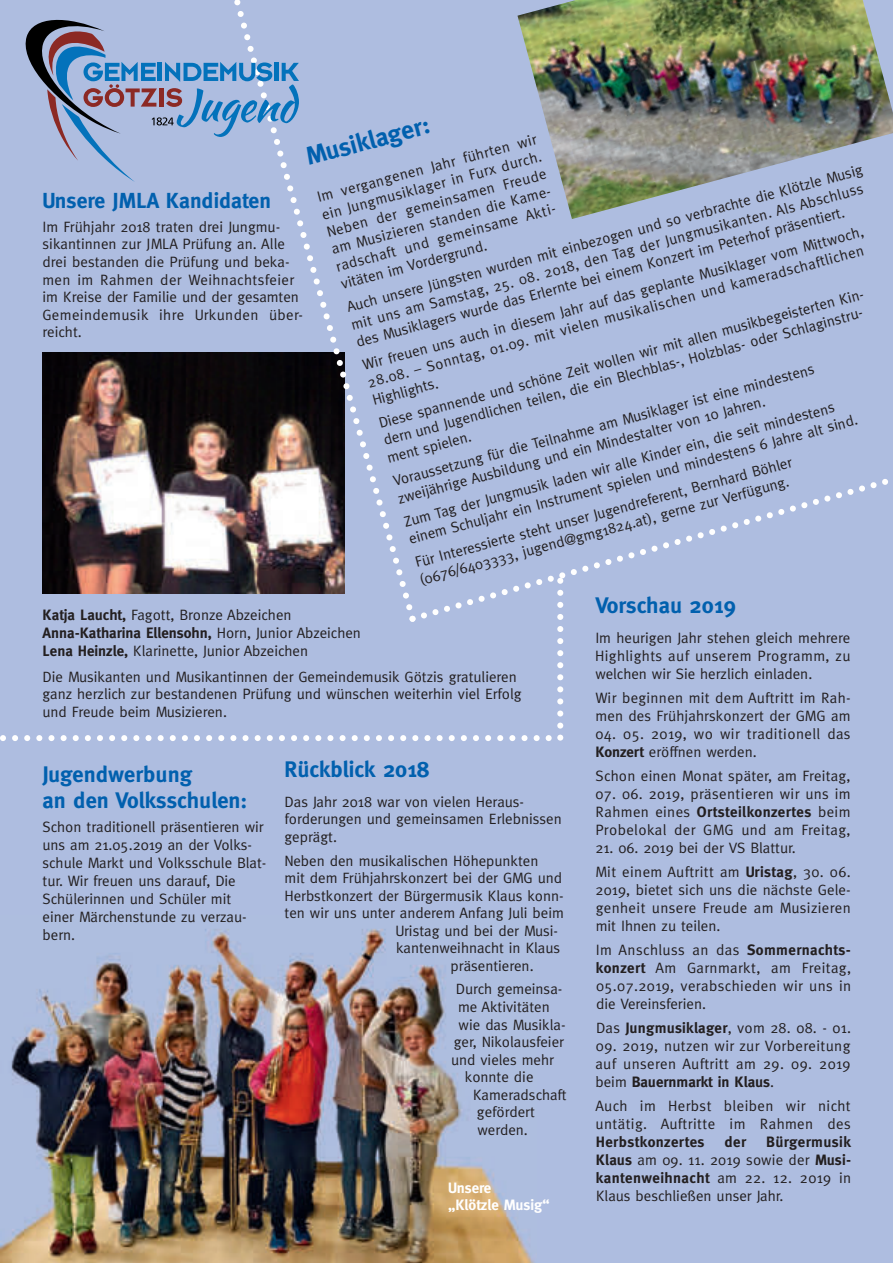
<style>
.page{position:relative;width:893px;height:1263px;background:#aebde0}
.page>*{position:absolute;margin:0;border:0;box-sizing:border-box;transform-origin:0 0}
.t1{font:700 25.5px "Meta";color:#0160ae}
.t2{font:700 22.5px/26.2px "Meta";color:#0160ae}
.t3{font:700 21.75px "Meta";color:#0160ae}
.t4{font:15px/18px "Meta";color:#231f20}
.t5{font:15px/18px "Meta";letter-spacing:.025em;color:#231f20}
.t6{font:700 15px/17.2px "Meta";color:#fff}
.t7{font:700 15px "Meta";letter-spacing:.025em;color:#231f20}
.s1{font-weight:700}
</style>
<div class="page">
<img style="left:517px;top:0;width:376px;height:219px">
<svg style="left:421px;top:479px;width:467px;height:140px"></svg>
<img style="left:43px;top:353px;width:178px;height:241px">
<svg style="left:12px;top:735px;width:528px;height:6px"></svg>
<svg style="left:0;top:735px;width:6px;height:6px"></svg>
<svg style="left:221px;top:0;width:192px;height:610px"></svg>
<svg style="left:409px;top:616px;width:7px;height:6px"></svg>
<img style="left:1px;top:929px;width:534px;height:334px">
<svg style="left:25px;top:15px;width:274px;height:167px"></svg>
<svg style="left:557px;top:590px;width:6px;height:139px"></svg>
<svg style="left:546px;top:735px;width:17px;height:6px"></svg>
<svg style="left:557px;top:578px;width:6px;height:6px"></svg>
<h1 class="t1" style="left:303px;top:143px;width:129px;rotate:-15deg">Musiklager:</h1>
<p class="t4" style="left:315px;top:188px;width:228px;text-align:justify;rotate:-15deg">Im vergangenen Jahr führten wir ein Jungmusiklager in Furx durch.<br>Neben der gemeinsamen Freude am Musizieren standen die Kame&shy;radschaft und gemeinsame Akti&shy;vitäten im Vordergrund.</p>
<p class="t4" style="left:345px;top:299px;width:535px;rotate:-15deg">Auch unsere Jüngsten wurden mit einbezogen und so verbrachte die Klötzle Musig mit uns am Samstag, 25. 08. 2018, den Tag der Jungmusikanten. Als Abschluss des Musiklagers wurde das Erlernte bei einem Konzert im Peterhof präsentiert.</p>
<h3 class="t3" style="left:43px;top:188px;width:230px">Unsere JMLA Kandidaten</h3>
<p class="t4" style="left:42px;top:218px;width:262px;line-height:17.5px">Im Frühjahr 2018 traten drei Jungmu&shy;sikantinnen zur JMLA Prüfung an. Alle drei bestanden die Prüfung und beka&shy;men im Rahmen der Weihnachtsfeier im Kreise der Familie und der gesamten<br>Gemeindemusik ihre Urkunden über&shy;reicht.</p>
<p class="t4" style="left:360px;top:356px;width:520px;rotate:-15deg">Wir freuen uns auch in diesem Jahr auf das geplante Musiklager vom Mittwoch,<br>28.08. – Sonntag, 01.09. mit vielen musikalischen und kameradschaftlichen<br>Highlights.</p>
<p class="t4" style="left:376px;top:414px;width:504px;rotate:-15deg">Diese spannende und schöne Zeit wollen wir mit allen musikbegeisterten Kin&shy;dern und Jugendlichen teilen, die ein Blechblas-, Holzblas- oder Schlaginstru&shy;ment spielen.</p>
<p class="t4" style="left:391px;top:472px;width:437px;rotate:-15deg">Voraussetzung für die Teilnahme am Musiklager ist eine mindestens zweijährige Ausbildung und ein Mindestalter von 10 Jahren.</p>
<p class="t4" style="left:402px;top:513px;width:465px;rotate:-15deg">Zum Tag der Jungmusik laden wir alle Kinder ein, die seit mindestens einem Schuljahr ein Instrument spielen und mindestens 6 Jahre alt sind.</p>
<p class="t4" style="left:413px;top:554px;width:391px;rotate:-15deg">Für Interessierte steht unser Jugendreferent, Bernhard Böhler (0676/6403333, jugend@gmg1824.at), gerne zur Verfügung.</p>
<h2 class="t2" style="left:595px;top:592px;width:142px">Vorschau 2019</h2>
<p class="t4" style="left:595px;top:629px;width:257px;text-align:justify">Im heurigen Jahr stehen gleich mehrere Highlights auf unserem Programm, zu welchen wir Sie herzlich einladen.</p>
<p class="t4" style="left:595px;top:689px;width:257px">Wir beginnen mit dem Auftritt im Rah&shy;men des Frühjahrskonzert der GMG am</p>
<p class="t5" style="left:595px;top:725px;width:257px">04. 05. 2019, wo wir traditionell das<br><span class="s1">Konzert</span> eröffnen werden.</p>
<p class="t4" style="left:595px;top:767px;width:257px">Schon einen Monat später, am Freitag,</p>
<p class="t4" style="left:595px;top:785px;width:257px;text-align:justify">07. 06. 2019, präsentieren wir uns im Rahmen eines <span class="s1">Ortsteilkonzertes</span> beim Probelokal der GMG und am Freitag,</p>
<p class="t4" style="left:595px;top:836px;width:257px;line-height:24px">21. 06. 2019 bei der VS Blattur.<br>Mit einem Auftritt am <span class="s1">Uristag</span>, 30. 06.</p>
<p class="t4" style="left:596px;top:881px;width:257px;text-align:justify">2019, bietet sich uns die nächste Gele&shy;genheit unsere Freude am Musizieren mit Ihnen zu teilen.</p>
<p class="t4" style="left:596px;top:941px;width:257px;text-align:justify">Im Anschluss an das <span class="s1">Sommernachts&shy;konzert</span> Am Garnmarkt, am Freitag, 05.07.2019, verabschieden wir uns in die Vereinsferien.</p>
<p class="t4" style="left:596px;top:1019px;width:256px">Das <span class="s1">Jungmusiklager</span>, vom 28. 08. - 01.</p>
<p class="t4" style="left:595px;top:1037px;width:257px;text-align:justify">09. 2019, nutzen wir zur Vorbereitung auf unseren Auftritt am 29. 09. 2019 beim <span class="s1">Bauernmarkt in Klaus</span>.</p>
<p class="t5" style="left:595px;top:1097px;width:257px">Auch im Herbst bleiben wir nicht untätig. Auftritte im Rahmen des</p>
<p class="t7" style="left:596px;top:1133px;width:110px">Herbstkonzertes</p>
<p class="t7" style="left:724px;top:1133px;width:23px">der</p>
<p class="t4" style="left:43px;top:606px;width:320px"><span class="s1">Katja Laucht,</span> Fagott, Bronze Abzeichen<br><span class="s1">Anna-Katharina Ellensohn,</span> Horn, Junior Abzeichen<br><span class="s1">Lena Heinzle,</span> Klarinette, Junior Abzeichen</p>
<p class="t4" style="left:43px;top:667px;width:480px">Die Musikanten und Musikantinnen der Gemeindemusik Götzis gratulieren ganz herzlich zur bestandenen Prüfung und wünschen weiterhin viel Erfolg und Freude beim Musizieren.</p>
<h2 class="t2" style="left:285px;top:756px;width:146px">Rückblick 2018</h2>
<p class="t4" style="left:285px;top:793px;width:279px;line-height:17.5px">Das Jahr 2018 war von vielen Heraus&shy;forderungen und gemeinsamen Erlebnissen geprägt.</p>
<p class="t4" style="left:285px;top:851px;width:255px">Neben den musikalischen Höhepunkten</p>
<p class="t4" style="left:285px;top:869px;width:279px">mit dem Frühjahrskonzert bei der GMG und</p>
<p class="t4" style="left:285px;top:886px;width:281px">Herbstkonzert der Bürgermusik Klaus konn-</p>
<p class="t4" style="left:285px;top:904px;width:281px">ten wir uns unter anderem Anfang Juli beim</p>
<p class="t4" style="left:395px;top:921px;width:164px">Uristag und bei der Musi-</p>
<p class="t4" style="left:396px;top:939px;width:166px">kantenweihnacht in Klaus</p>
<p class="t4" style="left:451px;top:956px;width:85px">präsen tieren.</p>
<p class="t4" style="left:456px;top:980px;width:108px">Durch gemeinsa-</p>
<p class="t4" style="left:458px;top:997px;width:93px">me Aktivitäten</p>
<p class="t4" style="left:459px;top:1015px;width:108px">wie das Musikla-</p>
<p class="t4" style="left:454px;top:1033px;width:112px">ger, Nikolausfeier</p>
<p class="t4" style="left:451px;top:1050px;width:104px">und vieles mehr</p>
<p class="t4" style="left:465px;top:1068px;width:70px">konnte die</p>
<p class="t4" style="left:473px;top:1085px;width:95px">Kameradschaft</p>
<p class="t4" style="left:477px;top:1103px;width:59px">gefördert</p>
<p class="t4" style="left:477px;top:1120px;width:52px">werden.</p>
<h2 class="t2" style="left:43px;top:760px;width:206px">Jugendwerbung<br>an den Volksschulen:</h2>
<p class="t4" style="left:43px;top:817px;width:225px">Schon traditionell präsentieren wir uns am 21.05.2019 an der Volks&shy;schule Markt und Volksschule Blat&shy;tur. Wir freuen uns darauf, Die<br>Schülerinnen und Schüler mit einer Märchenstunde zu verzau&shy;bern.</p>
<p class="t4" style="left:596px;top:1133px;width:257px;text-align:justify;text-indent:170px"><span class="s1">Bürgermusik Klaus</span> am 09. 11. 2019 sowie der <span class="s1">Musi&shy;kantenweihnacht</span> am 22. 12. 2019 in Klaus beschließen unser Jahr.</p>
<p class="t6" style="left:448px;top:1179px;width:103px">Unsere<br>„Klötzle Musig“</p>
</div>
